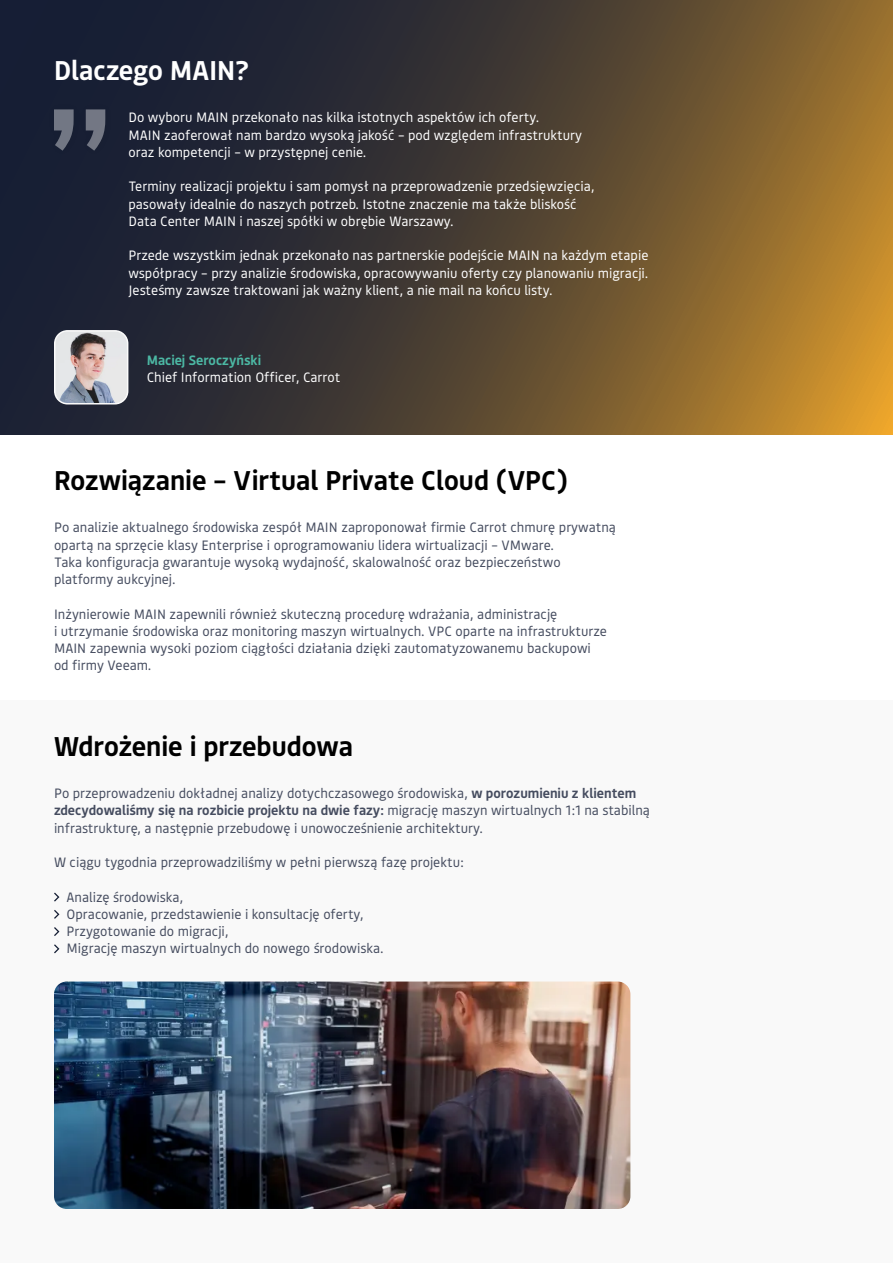
<style>
.page{position:relative;width:893px;height:1263px;background:#fff}
.page>*{position:absolute;margin:0;border:0;box-sizing:border-box;transform-origin:0 0}
.t1{font:600 27px "Bould";color:#000}
.t2{font:600 27px "Bould";color:#fff}
.t3{font:13.5px/17.2px "Bould";color:#454c5f}
.t4{font:13.5px/17.2px "Bould";color:#fff}
.t5{font:600 13.5px "Bould";color:#4cb8a4}
.s1{font-weight:600}
</style>
<div class="page">
<div style="left:0;top:700px;width:893px;height:563px;background:#f9f9f9"></div>
<svg style="left:54px;top:892px;width:5px;height:9px"></svg>
<svg style="left:54px;top:910px;width:5px;height:9px"></svg>
<svg style="left:54px;top:927px;width:5px;height:9px"></svg>
<svg style="left:54px;top:944px;width:5px;height:9px"></svg>
<svg style="left:0;top:0;width:893px;height:434px;background:#504231"></svg>
<div style="left:46px;top:101px;width:68px;height:57px;background:#171f34"></div>
<svg style="left:54px;top:109px;width:51px;height:42px"></svg>
<img style="left:54px;top:981px;width:576px;height:228px">
<img style="left:55px;top:331px;width:73px;height:73px">
<div style="left:54px;top:330px;width:74px;height:74px;border:2px solid #fbfbfb;border-radius:13px"></div>
<h1 class="t2" style="left:54px;top:51px;width:197px">Dlaczego MAIN?</h1>
<p class="t4" style="left:128px;top:108px;width:455px">Do wyboru MAIN przekonało nas kilka istotnych aspektów ich oferty.<br>MAIN zaoferował nam bardzo wysoką jakość – pod względem infrastruktury oraz kompetencji – w przystępnej cenie.</p>
<p class="t4" style="left:128px;top:177px;width:468px">Terminy realizacji projektu i sam pomysł na przeprowadzenie przedsięwzięcia, pasowały idealnie do naszych potrzeb. Istotne znaczenie ma także bliskość<br>Data Center MAIN i naszej spółki w obrębie Warszawy.</p>
<p class="t4" style="left:128px;top:246px;width:522px;text-align:justify">Przede wszystkim jednak przekonało nas partnerskie podejście MAIN na każdym etapie współpracy – przy analizie środowiska, opracowywaniu oferty czy planowaniu migracji.<br>Jesteśmy zawsze traktowani jak ważny klient, a nie mail na końcu listy.</p>
<p class="t5" style="left:147px;top:351px;width:116px">Maciej Seroczyński</p>
<p class="t4" style="left:147px;top:368px;width:195px">Chief Information Officer, Carrot</p>
<h1 class="t1" style="left:54px;top:461px;width:515px">Rozwiązanie – Virtual Private Cloud (VPC)</h1>
<p class="t3" style="left:54px;top:518px;width:563px">Po analizie aktualnego środowiska zespół MAIN zaproponował firmie Carrot chmurę prywatną opartą na sprzęcie klasy Enterprise i oprogramowaniu lidera wirtualizacji – VMware.<br>Taka konfiguracja gwarantuje wysoką wydajność, skalowalność oraz bezpieczeństwo platformy aukcyjnej.</p>
<p class="t3" style="left:54px;top:604px;width:555px">Inżynierowie MAIN zapewnili również skuteczną procedurę wdrażania, administrację<br>i utrzymanie środowiska oraz monitoring maszyn wirtualnych. VPC oparte na infrastrukturze MAIN zapewnia wysoki poziom ciągłości działania dzięki zautomatyzowanemu backupowi od firmy Veeam.</p>
<h1 class="t1" style="left:54px;top:727px;width:301px">Wdrożenie i przebudowa</h1>
<p class="t3" style="left:54px;top:784px;width:597px">Po przeprowadzeniu dokładnej analizy dotychczasowego środowiska, <span class="s1">w porozumieniu z klientem zdecydowaliśmy się na rozbicie projektu na dwie fazy:</span> migrację maszyn wirtualnych 1:1 na stabilną infrastrukturę, a następnie przebudowę i unowocześnienie architektury.</p>
<p class="t3" style="left:54px;top:853px;width:412px">W ciągu tygodnia przeprowadziliśmy w pełni pierwszą fazę projektu:</p>
<p class="t3" style="left:67px;top:887px;width:319px">Analizę środowiska,<br>Opracowanie, przedstawienie i konsultację oferty, Przygotowanie do migracji,<br>Migrację maszyn wirtualnych do nowego środowiska.</p>
</div>
